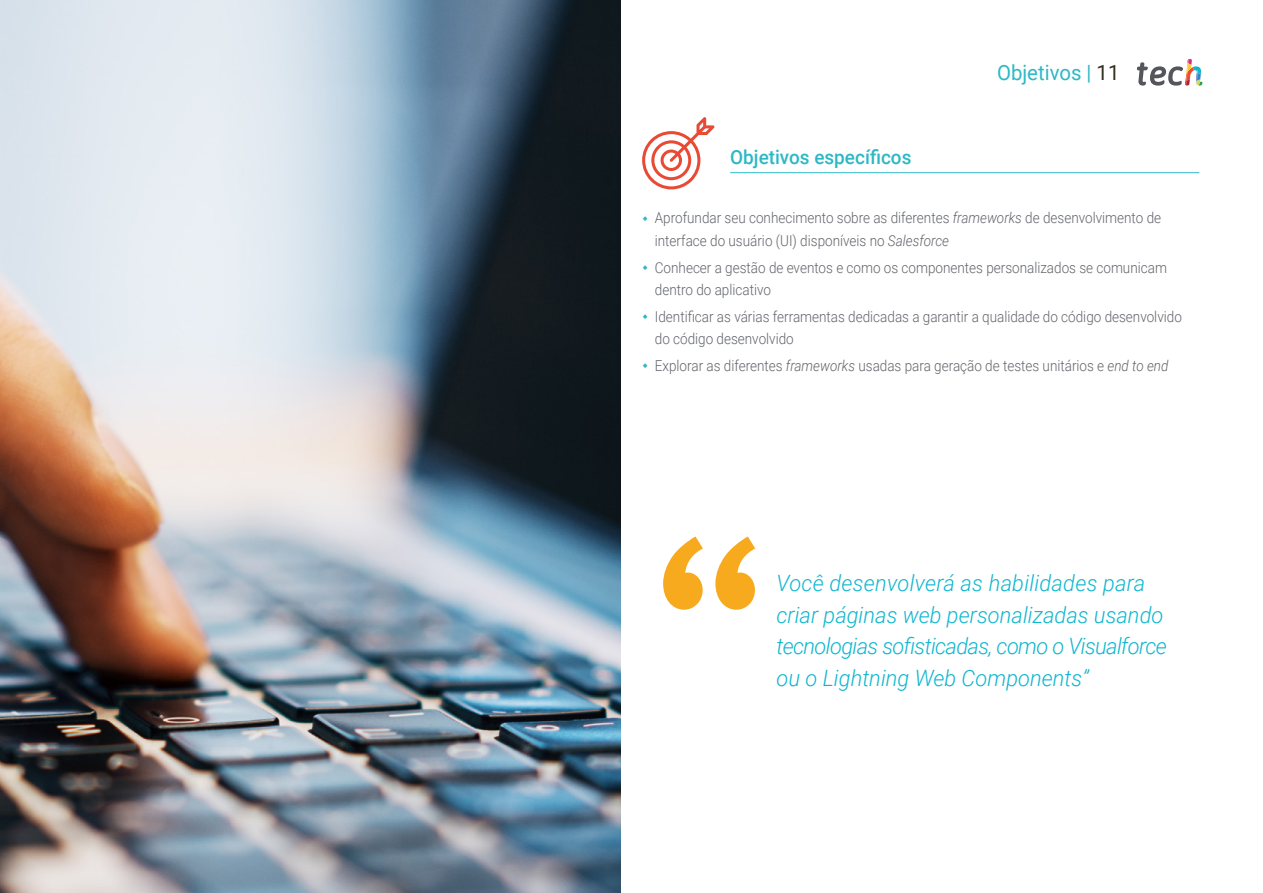
<style>
.page{position:relative;width:1263px;height:893px;background:#fff}
.page>*{position:absolute;margin:0;border:0;box-sizing:border-box;transform-origin:0 0}
.t1{font:italic 300 22.5px/31.5px "Roboto";color:#0fb6cf}
.t2{font:21px "Roboto";color:#2db8c5}
.t3{font:500 19.5px "Roboto";color:#2db8c5}
.t4{font:300 15px/22.5px "Roboto";color:#61646a;scale:.9 1}
.s1{color:#312e20}
.s2{font-style:italic}
</style>
<div class="page">
<hr style="left:730px;top:172px;width:469px;height:1px;background:#2db8c5">
<svg style="left:642px;top:117px;width:72px;height:72px"></svg>
<img style="left:0;top:0;width:621px;height:893px">
<svg style="left:663px;top:536px;width:92px;height:74px"></svg>
<svg style="left:1137px;top:59px;width:65px;height:27px"></svg>
<h3 class="t3" style="left:730px;top:144px;width:183px">Objetivos específicos</h3>
<h2 class="t2" style="left:997px;top:57px;width:124px">Objetivos | <span class="s1">11</span></h2>
<p class="t4" style="left:655px;top:206px;width:564px">Aprofundar seu conhecimento sobre as diferentes <span class="s2">frameworks</span> de desenvolvimento de interface do usuário (UI) disponíveis no <span class="s2">Salesforce</span></p>
<p class="t4" style="left:655px;top:255px;width:570px">Conhecer a gestão de eventos e como os componentes personalizados se comunicam dentro do aplicativo</p>
<p class="t4" style="left:655px;top:305px;width:587px">Identificar as várias ferramentas dedicadas a garantir a qualidade do código desenvolvido do código desenvolvido</p>
<p class="t4" style="left:655px;top:354px;width:572px">Explorar as diferentes <span class="s2">frameworks</span> usadas para geração de testes unitários e <span class="s2">end to end</span></p>
<h1 class="t1" style="left:776px;top:566px;width:392px">Você desenvolverá as habilidades para criar páginas web personalizadas usando tecnologias sofisticadas, como o Visualforce ou o Lightning Web Components”</h1>
</div>
